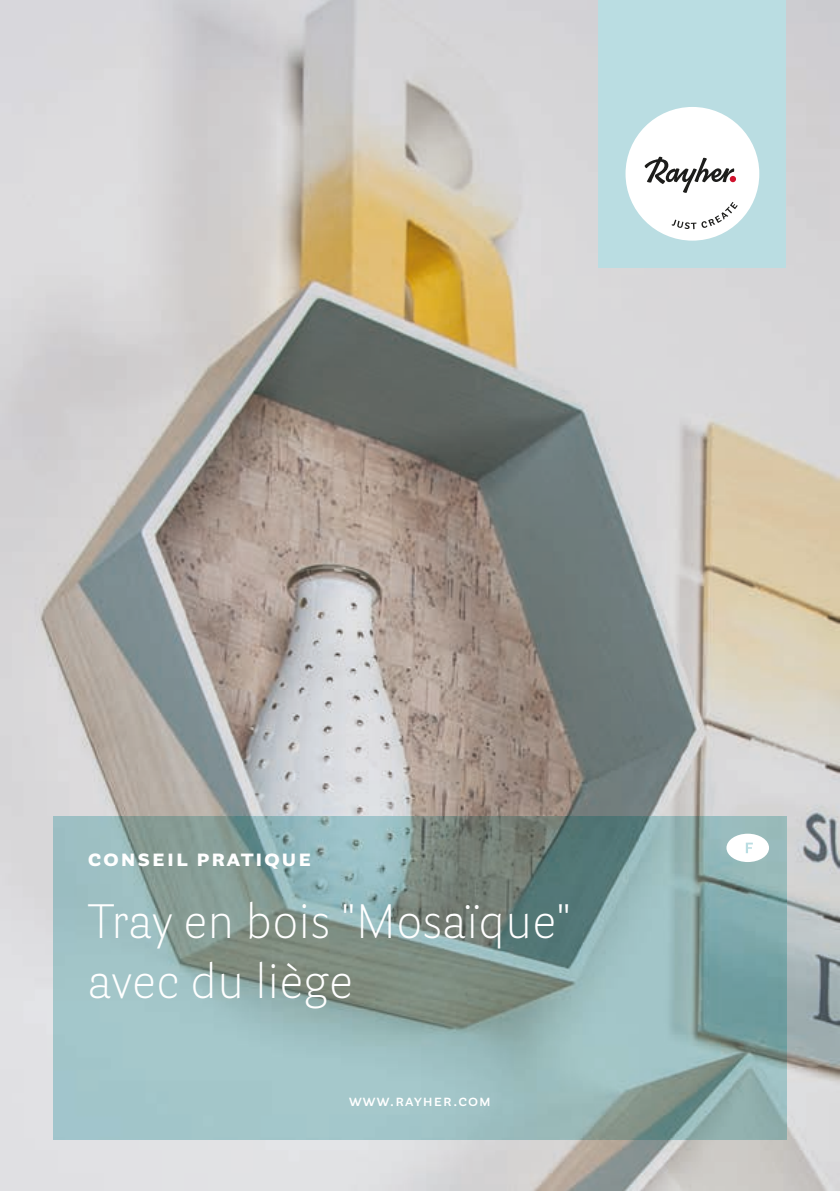
<style>
.page{position:relative;width:840px;height:1191px;background:#fff}
.page>*{position:absolute;margin:0;border:0;box-sizing:border-box;transform-origin:0 0}
.t1{font:300 48px/60px "Parry Grotesque Pro";letter-spacing:.005em;color:#fff}
.t2{font:700 24px "Parry Grotesque Pro";letter-spacing:.065em;color:#fff}
.t3{font:600 16px "Parry Grotesque Pro";letter-spacing:.065em;color:#fff}
</style>
<div class="page">
<img style="left:0;top:0;width:839px;height:1191px">
<img style="left:54px;top:816px;width:731px;height:324px">
<div style="left:598px;top:0;width:187px;height:267px;background:#badde2"></div>
<div style="left:625px;top:107px;width:133px;height:134px;background:#fff;border-radius:50%"></div>
<svg style="left:671px;top:202px;width:66px;height:27px"></svg>
<svg style="left:644px;top:156px;width:91px;height:37px"></svg>
<div style="left:726px;top:833px;width:42px;height:29px;background:#fff;border-radius:50%"></div>
<svg style="left:745px;top:842px;width:7px;height:11px"></svg>
<p class="t2" style="left:88px;top:840px;width:225px">conseil pratique</p>
<p class="t1" style="left:88px;top:891px;width:484px">Tray en bois "Mosaïque" avec du liège</p>
<p class="t3" style="left:349px;top:1089px;width:143px">www.rayher.com</p>
</div>
